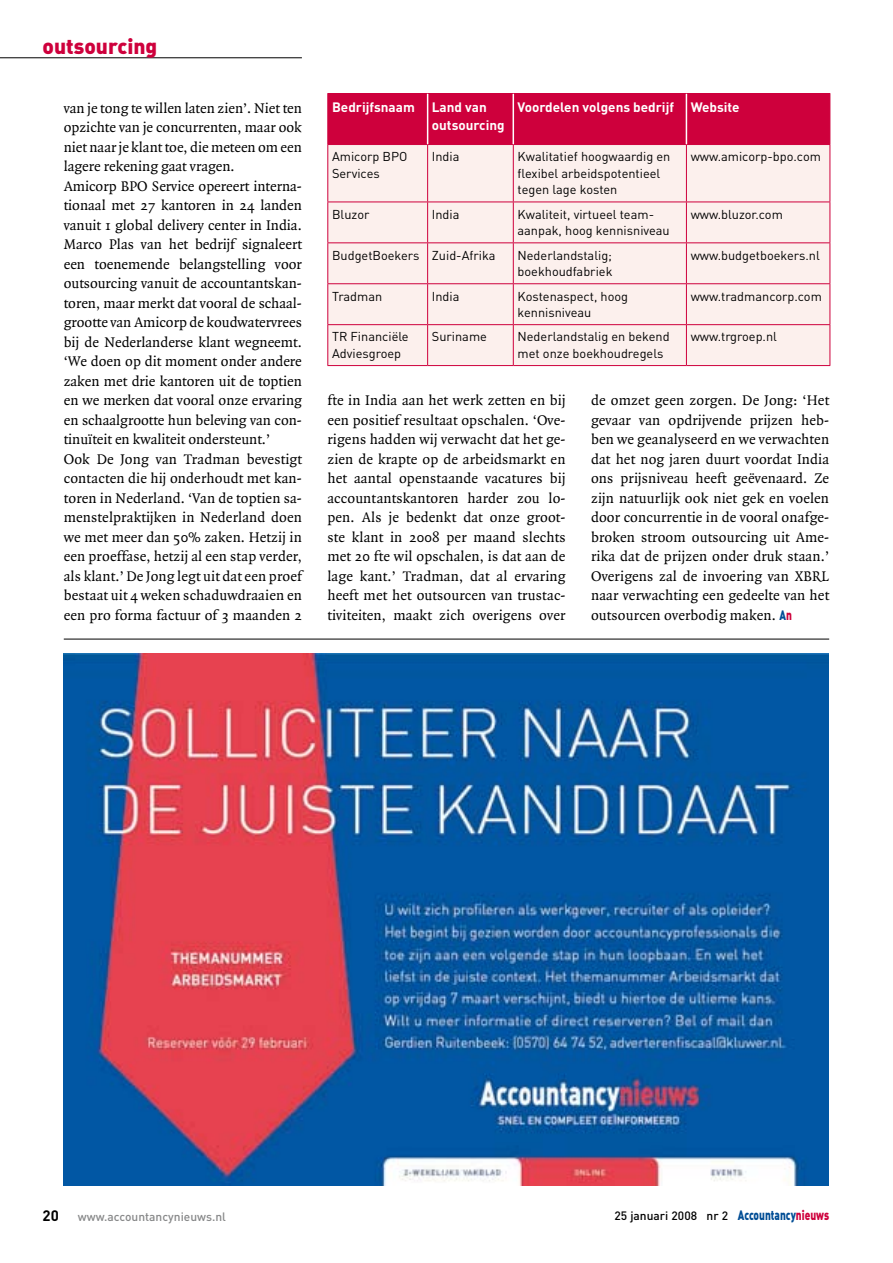
<style>
.page{position:relative;width:893px;height:1263px;background:#fff}
.page>*{position:absolute;margin:0;border:0;box-sizing:border-box;transform-origin:0 0}
.t1{font:21px "DIN Black Alternate";color:#ce003c}
.t2{font:15px/19.5px "Quadraat";color:#000;text-align:justify}
.t3{font:700 15px "DIN";color:#000}
.t4{font:700 13.5px/18px "DIN";color:#fff}
.t5{font:12.75px/16.5px "DIN";color:#000}
.t6{font:500 12px "DIN";color:#000}
.t7{font:500 12px "DIN";color:#878889}
.s1{font-family:"DIN Black Alternate";font-size:13.5px;color:#004d95}
.s2{font-family:"DIN Black Alternate";font-size:13.5px;color:#ce003c}
.s3{font-family:"DIN Black Alternate";font-weight:400;font-size:13.5px;color:#004d95}
.s4{font-family:"DIN Black Alternate";font-weight:400;font-size:13.5px;color:#ce003c}
</style>
<div class="page">
<hr style="left:0;top:57px;width:302px;height:1px;background:#000">
<div style="left:328px;top:94px;width:502px;height:50px;background:#ce003c"></div>
<div style="left:328px;top:145px;width:502px;height:220px;background:#fcf0ed"></div>
<hr style="left:327px;top:93px;width:101px;height:1px;background:#ce003c">
<hr style="left:327px;top:94px;width:1px;height:50px;background:#ce003c">
<hr style="left:428px;top:93px;width:85px;height:1px;background:#ce003c">
<hr style="left:513px;top:93px;width:173px;height:1px;background:#ce003c">
<hr style="left:686px;top:93px;width:144px;height:1px;background:#ce003c">
<hr style="left:830px;top:94px;width:1px;height:50px;background:#ce003c">
<hr style="left:327px;top:144px;width:101px;height:1px;background:#ce003c">
<hr style="left:327px;top:145px;width:1px;height:57px;background:#ce003c">
<hr style="left:428px;top:144px;width:85px;height:1px;background:#ce003c">
<hr style="left:427px;top:145px;width:1px;height:57px;background:#ce003c">
<hr style="left:513px;top:144px;width:173px;height:1px;background:#ce003c">
<hr style="left:513px;top:145px;width:1px;height:57px;background:#ce003c">
<hr style="left:686px;top:144px;width:144px;height:1px;background:#ce003c">
<hr style="left:686px;top:145px;width:1px;height:57px;background:#ce003c">
<hr style="left:830px;top:145px;width:1px;height:57px;background:#ce003c">
<hr style="left:327px;top:202px;width:101px;height:1px;background:#ce003c">
<hr style="left:327px;top:202px;width:1px;height:40px;background:#ce003c">
<hr style="left:428px;top:202px;width:85px;height:1px;background:#ce003c">
<hr style="left:427px;top:202px;width:1px;height:40px;background:#ce003c">
<hr style="left:513px;top:202px;width:173px;height:1px;background:#ce003c">
<hr style="left:513px;top:202px;width:1px;height:40px;background:#ce003c">
<hr style="left:686px;top:202px;width:144px;height:1px;background:#ce003c">
<hr style="left:686px;top:202px;width:1px;height:40px;background:#ce003c">
<hr style="left:830px;top:202px;width:1px;height:40px;background:#ce003c">
<hr style="left:327px;top:242px;width:101px;height:1px;background:#ce003c">
<hr style="left:327px;top:243px;width:1px;height:40px;background:#ce003c">
<hr style="left:428px;top:242px;width:85px;height:1px;background:#ce003c">
<hr style="left:427px;top:243px;width:1px;height:40px;background:#ce003c">
<hr style="left:513px;top:242px;width:173px;height:1px;background:#ce003c">
<hr style="left:513px;top:243px;width:1px;height:40px;background:#ce003c">
<hr style="left:686px;top:242px;width:144px;height:1px;background:#ce003c">
<hr style="left:686px;top:243px;width:1px;height:40px;background:#ce003c">
<hr style="left:830px;top:243px;width:1px;height:40px;background:#ce003c">
<hr style="left:327px;top:283px;width:101px;height:1px;background:#ce003c">
<hr style="left:327px;top:284px;width:1px;height:40px;background:#ce003c">
<hr style="left:428px;top:283px;width:85px;height:1px;background:#ce003c">
<hr style="left:427px;top:284px;width:1px;height:40px;background:#ce003c">
<hr style="left:513px;top:283px;width:173px;height:1px;background:#ce003c">
<hr style="left:513px;top:284px;width:1px;height:40px;background:#ce003c">
<hr style="left:686px;top:283px;width:144px;height:1px;background:#ce003c">
<hr style="left:686px;top:284px;width:1px;height:40px;background:#ce003c">
<hr style="left:830px;top:284px;width:1px;height:40px;background:#ce003c">
<hr style="left:327px;top:324px;width:101px;height:1px;background:#ce003c">
<hr style="left:327px;top:325px;width:1px;height:40px;background:#ce003c">
<hr style="left:428px;top:324px;width:85px;height:1px;background:#ce003c">
<hr style="left:427px;top:325px;width:1px;height:40px;background:#ce003c">
<hr style="left:513px;top:324px;width:173px;height:1px;background:#ce003c">
<hr style="left:513px;top:325px;width:1px;height:40px;background:#ce003c">
<hr style="left:686px;top:324px;width:144px;height:1px;background:#ce003c">
<hr style="left:686px;top:325px;width:1px;height:40px;background:#ce003c">
<hr style="left:830px;top:325px;width:1px;height:40px;background:#ce003c">
<hr style="left:327px;top:365px;width:101px;height:1px;background:#ce003c">
<hr style="left:428px;top:365px;width:85px;height:1px;background:#ce003c">
<hr style="left:513px;top:365px;width:173px;height:1px;background:#ce003c">
<hr style="left:686px;top:365px;width:144px;height:1px;background:#ce003c">
<hr style="left:427px;top:94px;width:1px;height:50px;background:#fff">
<hr style="left:513px;top:94px;width:1px;height:50px;background:#fff">
<hr style="left:686px;top:94px;width:1px;height:50px;background:#fff">
<img style="left:64px;top:653px;width:765px;height:532px">
<hr style="left:64px;top:639px;width:765px;height:1px;background:#000">
<h1 class="t1" style="left:43px;top:32px;width:116px">outsourcing</h1>
<p class="t2" style="left:64px;top:98px;width:240px;text-align:left">van je tong te willen laten zien’. Niet ten opzichte van je concurrenten, maar ook niet naar je klant toe, die meteen om een lagere rekening gaat vragen.<br>Amicorp BPO Service opereert interna&shy;tionaal met 27 kantoren in 24 landen vanuit 1 global delivery center in India.<br>Marco Plas van het bedrijf signaleert een toenemende belangstelling voor outsourcing vanuit de accountantskan&shy;toren, maar merkt dat vooral de schaal&shy;grootte van Amicorp de koudwatervrees bij de Nederlanderse klant wegneemt. ‘We doen op dit moment onder andere zaken met drie kantoren uit de toptien en we merken dat vooral onze ervaring en schaalgrootte hun beleving van con&shy;tinuïteit en kwaliteit ondersteunt.’<br>Ook De Jong van Tradman bevestigt contacten die hij onderhoudt met kan&shy;toren in Nederland. ‘Van de toptien sa&shy;menstelpraktijken in Nederland doen we met meer dan 50% zaken. Hetzij in een proeffase, hetzij al een stap verder, als klant.’ De Jong legt uit dat een proef bestaat uit 4 weken schaduwdraaien en een pro forma factuur of 3 maanden 2</p>
<p class="t4" style="left:332px;top:98px;width:84px">Bedrijfsnaam</p>
<p class="t4" style="left:432px;top:98px;width:74px">Land van outsourcing</p>
<p class="t4" style="left:518px;top:98px;width:224px">Voordelen volgens bedrijf Website</p>
<p class="t5" style="left:332px;top:148px;width:77px">Amicorp BPO<br>Services</p>
<p class="t5" style="left:432px;top:148px;width:29px">I ndia</p>
<p class="t5" style="left:518px;top:148px;width:154px">Kwalitatief hoogwaardig en flexibel arbeidspotentieel tegen lage kosten</p>
<p class="t5" style="left:691px;top:148px;width:132px">www.amicorp-bpo.com</p>
<p class="t5" style="left:332px;top:206px;width:39px">Bluzor</p>
<p class="t5" style="left:432px;top:206px;width:29px">I ndia</p>
<p class="t5" style="left:518px;top:206px;width:154px">Kwaliteit, virtueel team&shy;aanpak, hoog kennisniveau</p>
<p class="t5" style="left:691px;top:206px;width:94px">www.bluzor.com</p>
<p class="t5" style="left:332px;top:246px;width:165px">BudgetBoekers Zuid-Afrika</p>
<p class="t5" style="left:518px;top:246px;width:96px">Nederlandstalig; boekhoudfabriek</p>
<p class="t5" style="left:691px;top:246px;width:131px">www.budgetboekers.nl</p>
<p class="t5" style="left:332px;top:287px;width:52px">Tradman</p>
<p class="t5" style="left:432px;top:287px;width:29px">I ndia</p>
<p class="t5" style="left:518px;top:287px;width:112px">Kostenaspect, hoog kennisniveau</p>
<p class="t5" style="left:691px;top:287px;width:133px">www.tradmancorp.com</p>
<p class="t5" style="left:332px;top:328px;width:78px">TR Financiële<br>Adviesgroep</p>
<p class="t5" style="left:432px;top:328px;width:57px">Suriname</p>
<p class="t5" style="left:518px;top:328px;width:154px">Nederlandstalig en bekend met onze boekhoudregels</p>
<p class="t5" style="left:691px;top:328px;width:88px">www.trgroep.nl</p>
<p class="t2" style="left:327px;top:391px;width:240px">fte in India aan het werk zetten en bij een positief resultaat opschalen. ‘Ove&shy;rigens hadden wij verwacht dat het ge&shy;zien de krapte op de arbeidsmarkt en het aantal openstaande vacatures bij accountantskantoren harder zou lo&shy;pen. Als je bedenkt dat onze groot&shy;ste klant in 2008 per maand slechts met 20 fte wil opschalen, is dat aan de lage kant.’ Tradman, dat al ervaring heeft met het outsourcen van trustac&shy;tiviteiten, maakt zich overigens over</p>
<p class="t2" style="left:591px;top:391px;width:240px">de omzet geen zorgen. De Jong: ‘Het gevaar van opdrijvende prijzen heb&shy;ben we geanalyseerd en we verwachten dat het nog jaren duurt voordat India ons prijsniveau heeft geëvenaard. Ze zijn natuurlijk ook niet gek en voelen door concurrentie in de vooral onafge&shy;broken stroom outsourcing uit Ame&shy;rika dat de prijzen onder druk staan.’ Overigens zal de invoering van XBRL naar verwachting een gedeelte van het outsourcen overbodig maken. <span class="s1">a</span><span class="s2">n</span></p>
<p class="t3" style="left:43px;top:1205px;width:18px">20</p>
<p class="t7" style="left:78px;top:1208px;width:149px">www.accountancynieuws.nl</p>
<p class="t6" style="left:614px;top:1208px;width:216px">25 januari 2008 nr 2 <span class="s3">Accountancy</span><span class="s4">nieuws</span></p>
</div>
